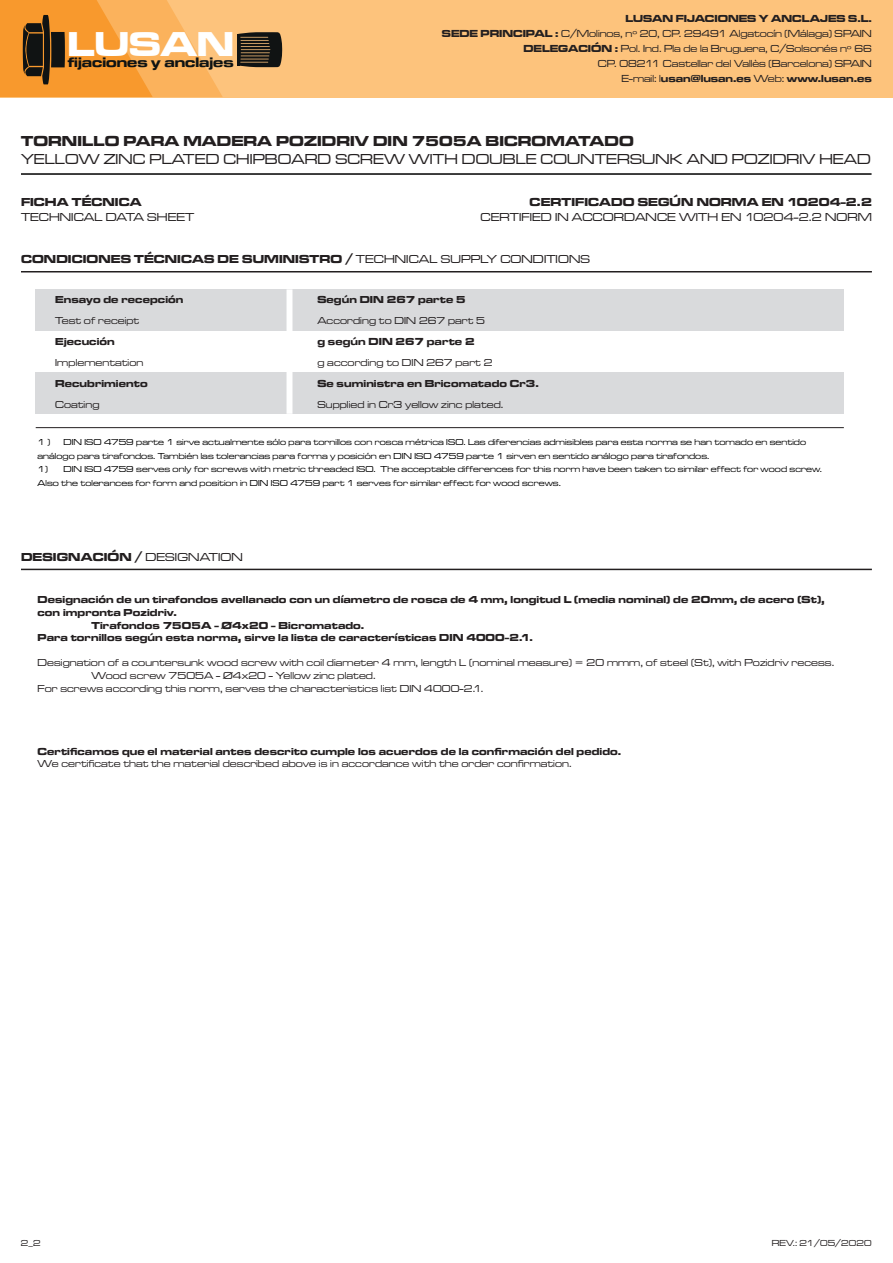
<style>
.page{position:relative;width:893px;height:1263px;background:#fff}
.page>*{position:absolute;margin:0;border:0;box-sizing:border-box;transform-origin:0 0}
.t1{font:35.55px "Microgramma D Bold Exte";color:#fff}
.t2{font:500 expanded 15px "Microgramma DOT";letter-spacing:.01em;color:#231f20}
.t3{font:700 expanded 15px "Microgramma DOT";letter-spacing:.01em;color:#231f20}
.t4{font:14.25px "Microgramma D Bold Exte";color:#0f1313}
.t5{font:700 expanded 12px "Microgramma DOT";letter-spacing:.01em;color:#231f20}
.t6{font:500 expanded 12px "Microgramma DOT";letter-spacing:.01em;color:#231f20}
.t7{font:500 expanded 10.5px "Microgramma DOT";letter-spacing:.01em;color:#231f20}
.t8{font:700 expanded 10.5px "Microgramma DOT";letter-spacing:.01em;color:#231f20}
.t9{font:10.5px/15px "Microgramma D Medi Exte";color:#231f20;text-align:right}
.t10{font:10.5px "Microgramma D Bold Exte";color:#231f20}
.t11{font:500 expanded 9px/13.5px "Microgramma DOT";letter-spacing:.01em;color:#000001}
.t12{font:9px "Microgramma D Medi Exte";letter-spacing:.01em;color:#231f20}
.s1{font-family:"Microgramma D Bold Exte"}
.s2{font-family:"Microgramma D Medi Exte"}
.s3{font-weight:500}
</style>
<div class="page">
<hr style="left:21px;top:173px;width:851px;height:2px;background:#000001">
<div style="left:0;top:0;width:893px;height:97px;background:#fdc37c"></div>
<svg style="left:237px;top:32px;width:45px;height:35px"></svg>
<hr style="left:237px;top:34px;width:3px;height:31px;background:#101313">
<svg style="left:0;top:0;width:223px;height:97px;background:#e69a43"></svg>
<div style="left:36px;top:289px;width:808px;height:42px;background:#d9dadc"></div>
<div style="left:36px;top:372px;width:808px;height:42px;background:#d9dadc"></div>
<div style="left:287px;top:289px;width:5px;height:125px;background:#fff"></div>
<hr style="left:21px;top:271px;width:851px;height:1px;background:#231f20">
<hr style="left:36px;top:427px;width:808px;height:1px;background:#231f20">
<hr style="left:21px;top:569px;width:851px;height:1px;background:#231f20">
<h1 class="t1" style="left:67px;top:20px;width:168px">LUSAN</h1>
<h3 class="t4" style="left:68px;top:53px;width:167px">fijaciones y anclajes</h3>
<p class="t10" style="left:625px;top:11px;width:248px">LUSAN FIJACIONES Y ANCLAJES S.L.</p>
<p class="t9" style="left:442px;top:25px;width:431px"><span class="s1">SEDE PRINCIPAL :</span> C/Molinos, nº 20, CP. 29491 Algatocín (Málaga) SPAIN<br><span class="s1">DELEGACIÓN :</span> Pol. Ind. Pla de la Bruguera, C/Solsonés nº 66<br>CP. 08211 Castellar del Vallès (Barcelona) SPAIN</p>
<p class="t10" style="left:621px;top:71px;width:252px"><span class="s2">E-mail: l</span>usan@lusan.es <span class="s2">Web:</span> www.lusan.es</p>
<h2 class="t3" style="left:21px;top:131px;width:614px">TORNILLO PARA MADERA POZIDRIV DIN 7505A BICROMATADO</h2>
<h2 class="t2" style="left:21px;top:150px;width:851px">YELLOW ZINC PLATED CHIPBOARD SCREW WITH DOUBLE COUNTERSUNK AND POZIDRIV HEAD</h2>
<h3 class="t5" style="left:21px;top:194px;width:122px">FICHA TÉCNICA</h3>
<h3 class="t6" style="left:21px;top:209px;width:175px">TECHNICAL DATA SHEET</h3>
<h3 class="t5" style="left:530px;top:194px;width:344px">CERTIFICADO SEGÚN NORMA EN 10204-2.2</h3>
<h3 class="t6" style="left:481px;top:209px;width:393px">CERTIFIED IN ACCORDANCE WITH EN 10204-2.2 NORM</h3>
<h3 class="t5" style="left:21px;top:251px;width:570px">CONDICIONES TÉCNICAS DE SUMINISTRO / <span class="s3">TECHNICAL SUPPLY CONDITIONS</span></h3>
<p class="t8" style="left:55px;top:292px;width:130px">Ensayo de recepción</p>
<p class="t7" style="left:55px;top:314px;width:85px">Test of receipt</p>
<p class="t8" style="left:55px;top:334px;width:61px">Ejecución</p>
<p class="t7" style="left:55px;top:356px;width:90px">Implementation</p>
<p class="t8" style="left:55px;top:376px;width:94px">Recubrimiento</p>
<p class="t7" style="left:55px;top:398px;width:46px">Coating</p>
<p class="t8" style="left:317px;top:292px;width:150px">Según DIN 267 parte 5</p>
<p class="t7" style="left:317px;top:314px;width:169px">According to DIN 267 part 5</p>
<p class="t10" style="left:317px;top:334px;width:159px">g según DIN 267 parte 2</p>
<p class="t7" style="left:317px;top:356px;width:177px">g according to DIN 267 part 2</p>
<p class="t8" style="left:317px;top:376px;width:223px">Se suministra en Bricomatado Cr3.</p>
<p class="t7" style="left:317px;top:398px;width:187px">Supplied in Cr3 yellow zinc plated.</p>
<p class="t11" style="left:38px;top:435px;width:770px;text-indent:26px">DIN ISO 4759 parte 1 sirve actualmente sólo para tornillos con rosca métrica ISO. Las diferencias admisibles para esta norma se han tomado en sentido análogo para tirafondos. También las tolerancias para forma y posición en DIN ISO 4759 parte 1 sirven en sentido análogo para tirafondos.</p>
<p class="t11" style="left:38px;top:462px;width:786px">1) DIN ISO 4759 serves only for screws with metric threaded ISO. The acceptable differences for this norm have been taken to similar effect for wood screw.<br>Also the tolerances for form and position in DIN ISO 4759 part 1 serves for similar effect for wood screws.</p>
<p class="t11" style="left:38px;top:435px;width:14px">1 )</p>
<h3 class="t5" style="left:21px;top:548px;width:223px">DESIGNACIÓN / <span class="s3">DESIGNATION</span></h3>
<p class="t8" style="left:38px;top:593px;width:789px">Designación de un tirafondos avellanado con un díametro de rosca de 4 mm, longitud L (media nominal) de 20mm, de acero (St),</p>
<p class="t8" style="left:38px;top:605px;width:141px">con impronta Pozidriv.</p>
<p class="t8" style="left:92px;top:618px;width:274px">Tirafondos 7505A - Ø4x20 - Bicromatado.</p>
<p class="t8" style="left:38px;top:631px;width:497px">Para tornillos según esta norma, sirve la lista de características DIN 4000-2.1.</p>
<p class="t7" style="left:38px;top:656px;width:798px">Designation of a countersunk wood screw with coil diameter 4 mm, length L (nominal measure) = 20 mmm, of steel (St), with Pozidriv recess.</p>
<p class="t7" style="left:92px;top:669px;width:286px">Wood screw 7505A - Ø4x20 - Yellow zinc plated.</p>
<p class="t7" style="left:38px;top:681px;width:447px">For screws according this norm, serves the characteristics list DIN 4000-2.1.</p>
<p class="t8" style="left:38px;top:744px;width:585px">Certificamos que el material antes descrito cumple los acuerdos de la confirmación del pedido.</p>
<p class="t7" style="left:38px;top:757px;width:536px">We certificate that the material described above is in accordance with the order confirmation.</p>
<p class="t12" style="left:21px;top:1237px;width:21px">2_2</p>
<p class="t12" style="left:772px;top:1237px;width:101px">REV.: 21/05/2020</p>
</div>
